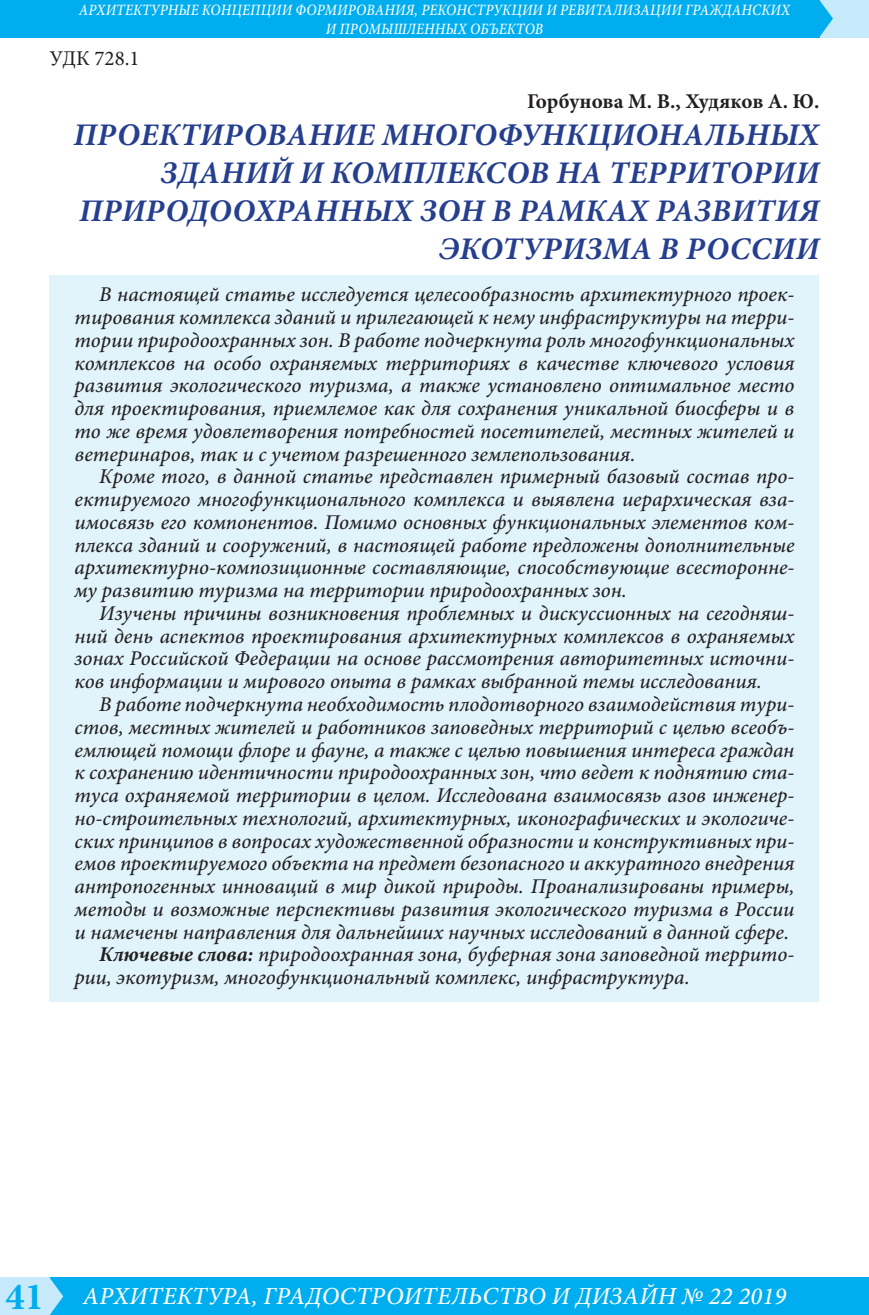
<style>
.page{position:relative;width:869px;height:1315px;background:#fff}
.page>*{position:absolute;margin:0;border:0;box-sizing:border-box;transform-origin:0 0}
.Заголовок{font:italic 700 31.5px/37.8px "Minion Pro";letter-spacing:.01em;color:#253f8e;text-align:right}
.Номер_страницы{font:italic 500 24.5px "Minion Pro";letter-spacing:.01em;color:#fff}
.Аннотация{font:italic 500 21px/22.8px "Minion Pro";color:#231f20;text-align:justify}
.Автор{font:700 21px "Minion Pro";color:#231f20}
.УДК-ББК{font:21px "Minion Pro";color:#231f20}
.t1{font:italic 500 15.75px/18.9px "Minion Pro";letter-spacing:.01em;color:#fff;text-align:center;scale:.9 1}
.s1{font-weight:700}
.s2{font-weight:700;font-style:normal;font-size:38.5px;color:#00aeef}
</style>
<div class="page">
<div style="left:46px;top:1277px;width:822px;height:38px;background:#00aeef"></div>
<div style="left:819px;top:0;width:49px;height:37px;background:#c6eafa"></div>
<div style="left:0;top:1277px;width:50px;height:38px;background:#c6eafa"></div>
<div style="left:0;top:0;width:819px;height:37px;background:#00aeef"></div>
<svg style="left:50px;top:1278px;width:13px;height:37px"></svg>
<svg style="left:819px;top:0;width:13px;height:37px"></svg>
<div style="left:50px;top:275px;width:769px;height:727px;background:#e1f4fc"></div>
<p class="t1" style="left:79px;top:0;width:791px">АРХИТЕКТУРНЫЕ КОНЦЕПЦИИ ФОРМИРОВАНИЯ, РЕКОНСТРУКЦИИ И РЕВИТАЛИЗАЦИИ ГРАЖДАНСКИХ<br>И ПРОМЫШЛЕННЫХ ОБЪЕКТОВ</p>
<p class="УДК-ББК" style="left:50px;top:44px;width:91px">УДК 728.1</p>
<p class="Автор" style="left:527px;top:86px;width:294px">Горбунова М. В., Худяков А. Ю.</p>
<p class="Заголовок" style="left:74px;top:116px;width:746px">ПРОЕКТИРОВАНИЕ МНОГОФУНКЦИОНАЛЬНЫХ ЗДАНИЙ И КОМПЛЕКСОВ НА ТЕРРИТОРИИ ПРИРОДООХРАННЫХ ЗОН В РАМКАХ РАЗВИТИЯ ЭКОТУРИЗМА В РОССИИ</p>
<p class="Аннотация" style="left:74px;top:283px;width:721px;text-indent:25px">В настоящей статье исследуется целесообразность архитектурного проек&shy;тирования комплекса зданий и прилегающей к нему инфраструктуры на терри&shy;тории природоохранных зон. В работе подчеркнута роль многофункциональных комплексов на особо охраняемых территориях в качестве ключевого условия развития экологического туризма, а также установлено оптимальное место для проектирования, приемлемое как для сохранения уникальной биосферы и в то же время удовлетворения потребностей посетителей, местных жителей и ветеринаров, так и с учетом разрешенного землепользования.</p>
<p class="Аннотация" style="left:74px;top:465px;width:721px;text-indent:25px">Кроме того, в данной статье представлен примерный базовый состав про&shy;ектируемого многофункционального комплекса и выявлена иерархическая вза&shy;имосвязь его компонентов. Помимо основных функциональных элементов ком&shy;плекса зданий и сооружений, в настоящей работе предложены дополнительные архитектурно-композиционные составляющие, способствующие всесторонне&shy;му развитию туризма на территории природоохранных зон.</p>
<p class="Аннотация" style="left:74px;top:602px;width:721px;text-indent:25px">Изучены причины возникновения проблемных и дискуссионных на сегодняш&shy;ний день аспектов проектирования архитектурных комплексов в охраняемых зонах Российской Федерации на основе рассмотрения авторитетных источни&shy;ков информации и мирового опыта в рамках выбранной темы исследования.</p>
<p class="Аннотация" style="left:74px;top:693px;width:721px;text-indent:25px">В работе подчеркнута необходимость плодотворного взаимодействия тури&shy;стов, местных жителей и работников заповедных территорий с целью всеобъ&shy;емлющей помощи флоре и фауне, а также с целью повышения интереса граждан к сохранению идентичности природоохранных зон, что ведет к поднятию ста&shy;туса охраняемой территории в целом. Исследована взаимосвязь азов инженер&shy;но-строительных технологий, архитектурных, иконографических и экологиче&shy;ских принципов в вопросах художественной образности и конструктивных при&shy;емов проектируемого объекта на предмет безопасного и аккуратного внедрения антропогенных инноваций в мир дикой природы. Проанализированы примеры, методы и возможные перспективы развития экологического туризма в России и намечены направления для дальнейших научных исследований в данной сфере.</p>
<p class="Аннотация" style="left:74px;top:943px;width:721px;text-indent:25px"><span class="s1">Ключевые слова:</span> природоохранная зона, буферная зона заповедной террито&shy;рии, экотуризм, многофункциональный комплекс, инфраструктура.</p>
<p class="Номер_страницы" style="left:6px;top:1279px;width:781px"><span class="s2">41</span> АРХИТЕКТУРА, ГРАДОСТРОИТЕЛЬСТВО И ДИЗАЙН № 22 2019</p>
</div>
